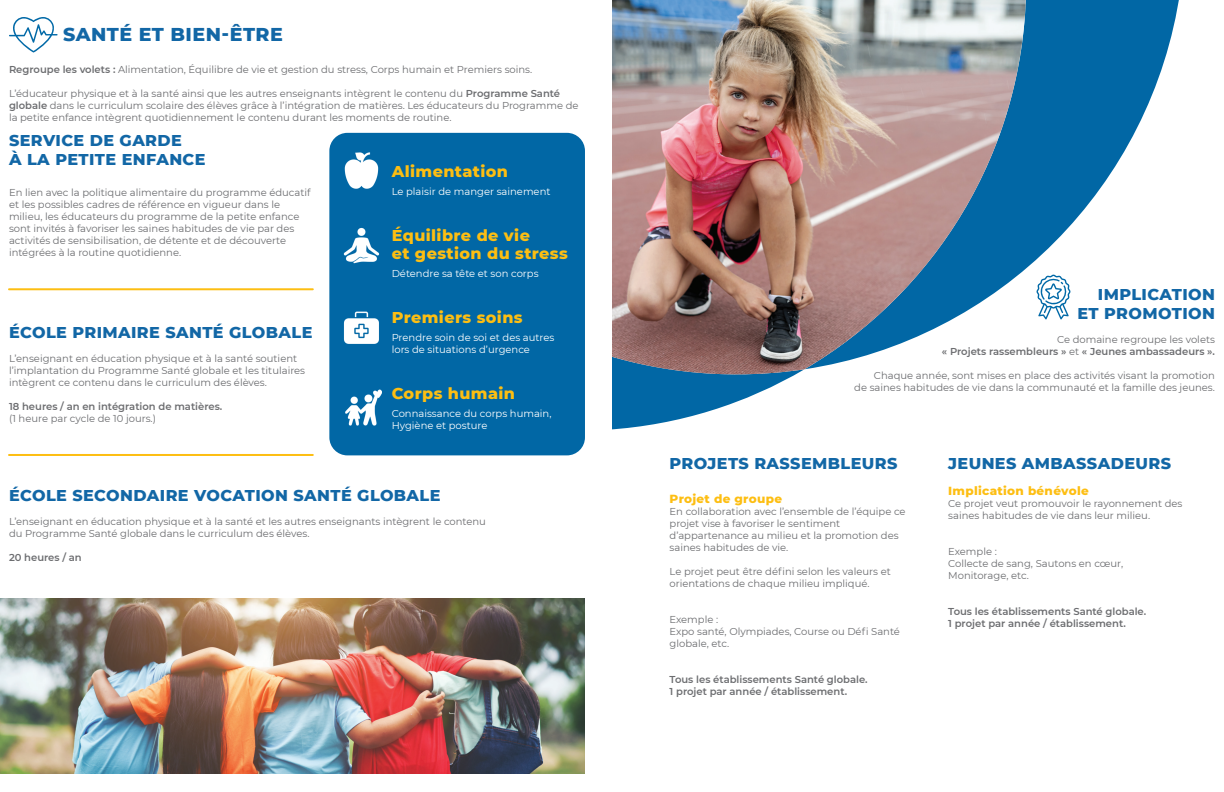
<style>
.page{position:relative;width:1224px;height:792px;background:#fff}
.page>*{position:absolute;margin:0;border:0;box-sizing:border-box;transform-origin:0 0}
.t1{font:800 19px "Montserrat";letter-spacing:.025em;color:#1267a6}
.t2{font:800 16px/19.2px "Montserrat";letter-spacing:.025em;color:#1267a6}
.t3{font:800 16px/18px "Montserrat";letter-spacing:.025em;color:#fdbe12}
.t4{font:800 12px "Montserrat";letter-spacing:.025em;color:#fdbe12}
.t5{font:10px/12px "Montserrat";color:#6c6d70}
.t6{font:600 10px/12px "Montserrat";color:#6c6d70}
.t7{font:10px/12px "Montserrat";color:#fff}
.s1{font-weight:600}
.s2{font-weight:400}
</style>
<div class="page">
<div style="left:329px;top:133px;width:256px;height:322px;background:#0167a5;border-radius:18px"></div>
<img style="left:344px;top:152px;width:35px;height:36px">
<img style="left:344px;top:228px;width:36px;height:36px">
<img style="left:344px;top:311px;width:35px;height:33px">
<img style="left:346px;top:390px;width:36px;height:36px">
<hr style="left:9px;top:288px;width:304px;height:2px;background:#fdbe12">
<hr style="left:9px;top:454px;width:304px;height:2px;background:#fdbe12">
<svg style="left:612px;top:374px;width:184px;height:56px"></svg>
<svg style="left:1026px;top:0;width:153px;height:320px;fill:#0167a5"></svg>
<img style="left:612px;top:0;width:414px;height:374px">
<svg style="left:9px;top:17px;width:49px;height:36px"></svg>
<img style="left:0;top:599px;width:585px;height:175px">
<svg style="left:1036px;top:274px;width:35px;height:45px"></svg>
<h1 class="t1" style="left:63px;top:21px;width:221px">SANTÉ ET BIEN-ÊTRE</h1>
<p class="t5" style="left:9px;top:63px;width:525px"><span class="s1">Regroupe les volets :</span> Alimentation, Équilibre de vie et gestion du stress, Corps humain et Premiers soins.</p>
<p class="t5" style="left:9px;top:87px;width:571px">L’éducateur physique et à la santé ainsi que les autres enseignants intègrent le contenu du <span class="s1">Programme Santé globale</span> dans le curriculum scolaire des élèves grâce à l’intégration de matières. Les éducateurs du Programme de la petite enfance intègrent quotidiennement le contenu durant les moments de routine.</p>
<h2 class="t2" style="left:9px;top:130px;width:198px">SERVICE DE GARDE<br>À LA PETITE ENFANCE</h2>
<p class="t5" style="left:9px;top:187px;width:303px">En lien avec la politique alimentaire du programme éducatif et les possibles cadres de référence en vigueur dans le milieu, les éducateurs du programme de la petite enfance sont invités à favoriser les saines habitudes de vie par des activités de sensibilisation, de détente et de découverte intégrées à la routine quotidienne.</p>
<h2 class="t3" style="left:392px;top:162px;width:118px">Alimentation</h2>
<p class="t7" style="left:392px;top:185px;width:160px">Le plaisir de manger sainement</p>
<h2 class="t3" style="left:392px;top:226px;width:178px">Équilibre de vie<br>et gestion du stress</h2>
<p class="t7" style="left:392px;top:267px;width:148px">Détendre sa tête et son corps</p>
<h2 class="t3" style="left:392px;top:308px;width:132px">Premiers soins</h2>
<p class="t7" style="left:392px;top:331px;width:164px">Prendre soin de soi et des autres lors de situations d’urgence</p>
<h2 class="t3" style="left:392px;top:384px;width:125px">Corps humain</h2>
<p class="t7" style="left:392px;top:407px;width:161px">Connaissance du corps humain,<br>Hygiène et posture</p>
<h2 class="t2" style="left:9px;top:322px;width:305px">ÉCOLE PRIMAIRE SANTÉ GLOBALE</h2>
<p class="t5" style="left:9px;top:352px;width:298px">L’enseignant en éducation physique et à la santé soutient l’implantation du Programme Santé globale et les titulaires intègrent ce contenu dans le curriculum des élèves.</p>
<p class="t6" style="left:9px;top:400px;width:215px">18 heures / an en intégration de matières.</p>
<p class="t5" style="left:9px;top:412px;width:149px">(1 heure par cycle de 10 jours.)</p>
<h2 class="t2" style="left:9px;top:485px;width:433px">ÉCOLE SECONDAIRE VOCATION SANTÉ GLOBALE</h2>
<p class="t5" style="left:9px;top:515px;width:479px">L’enseignant en éducation physique et à la santé et les autres enseignants intègrent le contenu du Programme Santé globale dans le curriculum des élèves.</p>
<p class="t6" style="left:9px;top:551px;width:74px">20 heures / an</p>
<h2 class="t2" style="left:1077px;top:283px;width:139px;text-align:right">IMPLICATION<br>ET PROMOTION</h2>
<p class="t6" style="left:942px;top:333px;width:275px;text-align:right"><span class="s2">Ce domaine regroupe les volets<br></span>« Projets rassembleurs » <span class="s2">et</span> « Jeunes ambassadeurs ».</p>
<p class="t5" style="left:854px;top:369px;width:362px;text-align:right">Chaque année, sont mises en place des activités visant la promotion<br>de saines habitudes de vie dans la communauté et la famille des jeunes.</p>
<h2 class="t2" style="left:670px;top:453px;width:229px">PROJETS RASSEMBLEURS</h2>
<p class="t4" style="left:670px;top:490px;width:114px">Projet de groupe</p>
<p class="t5" style="left:670px;top:505px;width:238px">En collaboration avec l’ensemble de l’équipe ce projet vise à favoriser le sentiment d’appartenance au milieu et la promotion des saines habitudes de vie.</p>
<p class="t5" style="left:670px;top:565px;width:223px">Le projet peut être défini selon les valeurs et orientations de chaque milieu impliqué.</p>
<p class="t5" style="left:670px;top:613px;width:232px">Exemple :<br>Expo santé, Olympiades, Course ou Défi Santé globale, etc.</p>
<p class="t6" style="left:670px;top:673px;width:200px">Tous les établissements Santé globale.<br>1 projet par année / établissement.</p>
<h2 class="t2" style="left:948px;top:453px;width:224px">JEUNES AMBASSADEURS</h2>
<p class="t4" style="left:948px;top:482px;width:142px">Implication bénévole</p>
<p class="t5" style="left:948px;top:498px;width:236px">Ce projet veut promouvoir le rayonnement des saines habitudes de vie dans leur milieu.</p>
<p class="t5" style="left:948px;top:546px;width:177px">Exemple :<br>Collecte de sang, Sautons en cœur,<br>Monitorage, etc.</p>
<p class="t6" style="left:948px;top:605px;width:200px">Tous les établissements Santé globale.<br>1 projet par année / établissement.</p>
</div>
